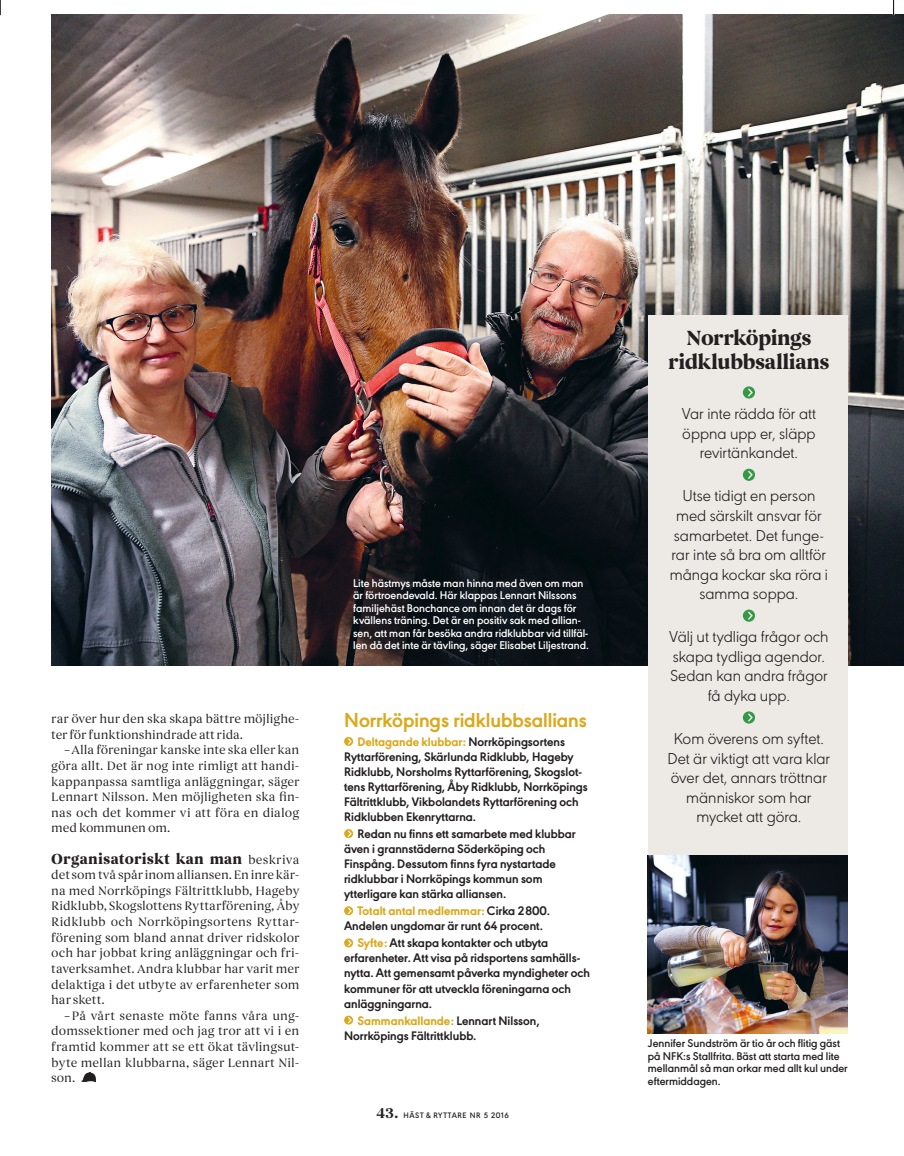
<style>
.page{position:relative;width:904px;height:1156px;background:#fff}
.page>*{position:absolute;margin:0;border:0;box-sizing:border-box;transform-origin:0 0}
.t1{font:700 21px/24px "Begum";letter-spacing:-.03em;color:#231f20;text-align:center}
.t2{font:700 21px "URW Geometric";letter-spacing:-.005em;color:#dba91e}
.t3{font:300 16.5px/19.5px "URW Geometric";color:#231f20;text-align:center}
.t4{font:700 15px "Begum";letter-spacing:.01em;color:#231f20}
.t5{font:700 12.9px/15px "URW Geometric";color:#231f20}
.t6{font:12.45px/15.6px "Begum";color:#231f20;text-align:justify}
.t7{font:600 11.7px/12.5px "URW Geometric";color:#fff}
.t8{font:600 11.7px/12.5px "URW Geometric";color:#231f20}
.t9{font:600 8.25px "URW Geometric";letter-spacing:.07em;color:#231f20}
.s1{font-weight:400;font-size:12.45px}
.s2{font-weight:800;color:#dba91e}
.s3{font-family:"Begum";font-size:15px}
</style>
<div class="page">
<img style="left:51px;top:15px;width:853px;height:650px">
<div style="left:648px;top:315px;width:199px;height:541px;background:#edeae6"></div>
<svg style="left:81px;top:1072px;width:15px;height:9px"></svg>
<svg style="left:743px;top:386px;width:12px;height:12px"></svg>
<svg style="left:743px;top:468px;width:12px;height:12px"></svg>
<svg style="left:743px;top:609px;width:12px;height:12px"></svg>
<svg style="left:743px;top:711px;width:12px;height:12px"></svg>
<svg style="left:344px;top:736px;width:9px;height:9px"></svg>
<svg style="left:344px;top:829px;width:9px;height:8px"></svg>
<svg style="left:344px;top:906px;width:9px;height:9px"></svg>
<svg style="left:344px;top:938px;width:9px;height:9px"></svg>
<svg style="left:344px;top:1015px;width:9px;height:9px"></svg>
<img style="left:648px;top:855px;width:199px;height:178px">
<svg style="left:0;top:0;width:1px;height:15px"></svg>
<svg style="left:892px;top:0;width:2px;height:15px"></svg>
<p class="t6" style="left:51px;top:711px;width:250px">rar över hur den ska skapa bättre möjlighe&shy;ter för funktionshindrade att rida.</p>
<p class="t6" style="left:51px;top:742px;width:250px;text-indent:13px">–Alla föreningar kanske inte ska eller kan göra allt. Det är nog inte rimligt att handi&shy;kappanpassa samtliga anläggningar, säger Lennart Nilsson. Men möjligheten ska fin&shy;nas och det kommer vi att föra en dialog med kommunen om.</p>
<p class="t4" style="left:51px;top:849px;width:250px">Organisatoriskt kan man <span class="s1">beskriva</span></p>
<p class="t6" style="left:51px;top:867px;width:250px">det som två spår inom alliansen. En inre kär&shy;na med Norrköpings Fältrittklubb, Hageby Ridklubb, Skogslottens Ryttarförening, Åby Ridklubb och Norrköpingsortens Ryttar&shy;förening som bland annat driver ridskolor och har jobbat kring anläggningar och fri&shy;taverksamhet. Andra klubbar har varit mer delaktiga i det utbyte av erfarenheter som har skett.</p>
<p class="t6" style="left:51px;top:1007px;width:250px;text-indent:13px">–På vårt senaste möte fanns våra ung&shy;domssektioner med och jag tror att vi i en framtid kommer att se ett ökat tävlingsut&shy;byte mellan klubbarna, säger Lennart Nil&shy;son.</p>
<p class="t7" style="left:353px;top:575px;width:237px">Lite hästmys måste man hinna med även om man är förtroendevald. Här klappas Lennart Nilssons familjehäst Bonchance om innan det är dags för kvällens träning. Det är en positiv sak med allian&shy;sen, att man får besöka andra ridklubbar vid tillfäl&shy;len då det inte är tävling, säger Elisabet Liljestrand.</p>
<h1 class="t2" style="left:344px;top:704px;width:244px">Norrköpings ridklubbsallians</h1>
<p class="t5" style="left:344px;top:733px;width:245px;text-indent:13px"><span class="s2">Deltagande klubbar:</span> Norrköpingsortens Ryttarförening, Skärlunda Ridklubb, Hageby Ridklubb, Norsholms Ryttarförening, Skogslot&shy;tens Ryttarförening, Åby Ridklubb, Norrköpings Fältrittklubb, Vikbolandets Ryttarförening och Ridklubben Ekenryttarna.</p>
<p class="t5" style="left:344px;top:825px;width:233px;text-indent:13px">Redan nu finns ett samarbete med klubbar även i grannstäderna Söderköping och Finspång. Dessutom finns fyra nystartade ridklubbar i Norrköpings kommun som ytterligare kan stärka alliansen.</p>
<p class="t5" style="left:344px;top:902px;width:208px;text-indent:13px"><span class="s2">Totalt antal medlemmar:</span> Cirka 2 800.<br>Andelen ungdomar är runt 64 procent.</p>
<p class="t5" style="left:344px;top:934px;width:247px;text-indent:13px"><span class="s2">Syfte:</span> Att skapa kontakter och utbyta erfarenheter. Att visa på ridsportens samhälls&shy;nytta. Att gemensamt påverka myndigheter och kommuner för att utveckla föreningarna och anläggningarna.</p>
<p class="t5" style="left:344px;top:1011px;width:197px;text-indent:13px"><span class="s2">Sammankallande:</span> Lennart Nilsson,<br>Norrköpings Fältrittklubb.</p>
<p class="t9" style="left:376px;top:1108px;width:134px"><span class="s3">43.</span> HÄST &amp; RYTTARE NR 5 2016</p>
<h1 class="t1" style="left:668px;top:327px;width:163px">Norrköpings ridklubbsallians</h1>
<h2 class="t3" style="left:681px;top:402px;width:136px">Var inte rädda för att öppna upp er, släpp revirtänkandet.</h2>
<h2 class="t3" style="left:670px;top:485px;width:160px">Utse tidigt en person med särskilt ansvar för samarbetet. Det funge&shy;rar inte så bra om alltför många kockar ska röra i samma soppa.</h2>
<h2 class="t3" style="left:669px;top:625px;width:161px">Välj ut tydliga frågor och skapa tydliga agendor.<br>Sedan kan andra frågor få dyka upp.</h2>
<h2 class="t3" style="left:667px;top:727px;width:164px">Kom överens om syftet.<br>Det är viktigt att vara klar över det, annars tröttnar människor som har mycket att göra.</h2>
<p class="t8" style="left:648px;top:1035px;width:201px">Jennifer Sundström är tio år och flitig gäst på NFK:s Stallfrita. Bäst att starta med lite mellanmål så man orkar med allt kul under eftermiddagen.</p>
</div>
